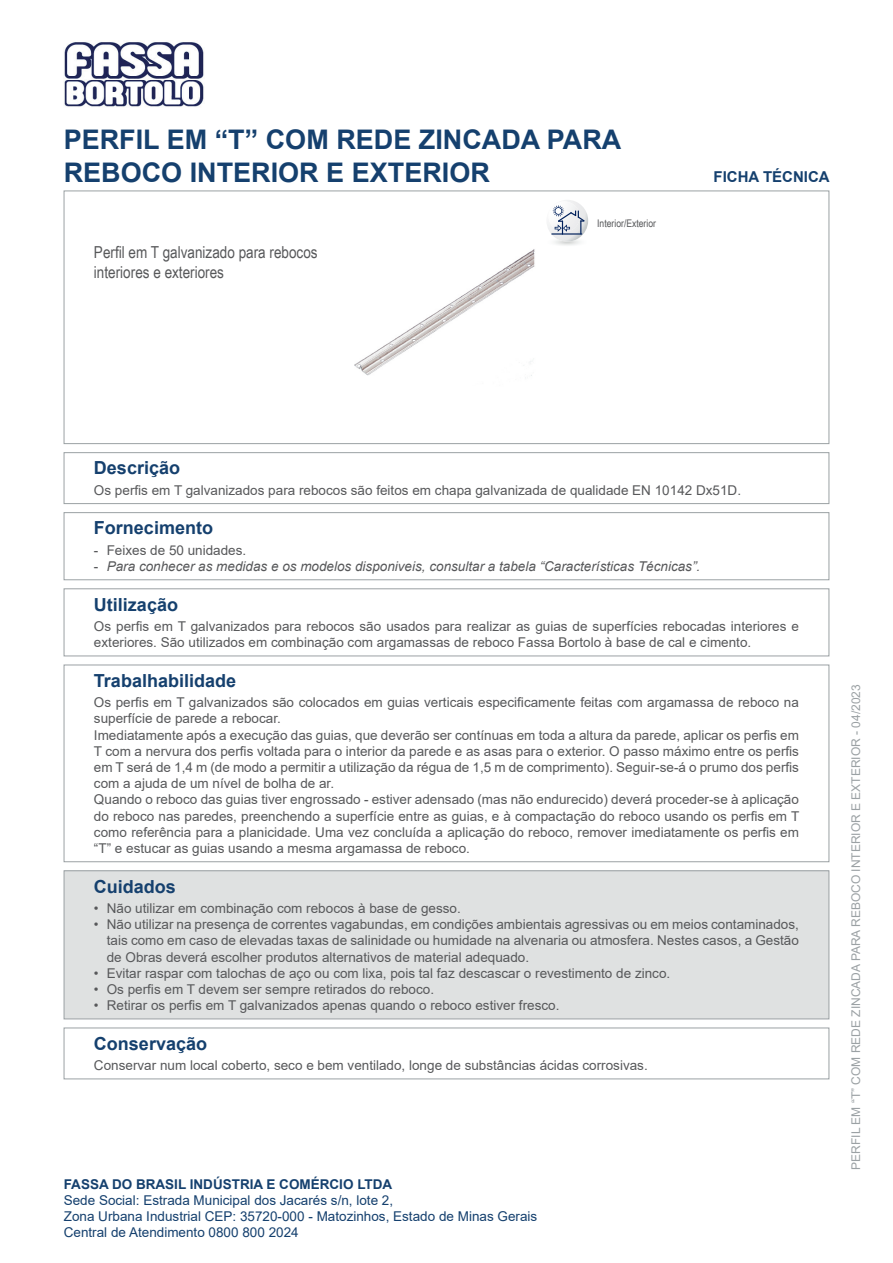
<style>
.page{position:relative;width:893px;height:1263px;background:#fff}
.page>*{position:absolute;margin:0;border:0;box-sizing:border-box;transform-origin:0 0}
.Sottotitolo{font:700 27px/32.4px "Arial";color:#15406e}
.Titolo{font:700 18px "Arial";color:#15406e}
.Descrizione{font:16.5px/19.8px "Arial Narrow";color:#57585a}
.Scheda_Tecnica{font:700 15px "Arial";color:#15406e}
.Lavorazione{font:13.5px/16.2px "Arial";color:#57585a;text-align:justify}
.Impiego{font:13.5px/16.2px "Arial";color:#57585a}
.t1{font:13.5px/16.2px "Arial";color:#15406e}
.t2{font:italic 13.5px "Arial";color:#57585a}
.Composizione{font:13.5px "Arial";color:#57585a}
.Conservazione{font:13.5px "Arial";color:#57585a}
.t3{font:700 13.5px "Arial";color:#15406e}
.t4{font:12px "Arial";color:#9ba1a4}
.Frase{font:10.5px "Arial Narrow";color:#57585a}
.s1{font-style:normal}
</style>
<div class="page">
<img style="left:354px;top:249px;width:181px;height:129px">
<svg style="left:547px;top:200px;width:41px;height:42px"></svg>
<hr style="left:551px;top:233px;width:31px;height:2px;background:#00205b">
<div style="left:64px;top:191px;width:765px;height:253px;border:1px solid #9ba1a4"></div>
<div style="left:64px;top:452px;width:765px;height:52px;border:1px solid #9ba1a4"></div>
<div style="left:64px;top:512px;width:765px;height:68px;border:1px solid #9ba1a4"></div>
<div style="left:64px;top:589px;width:765px;height:67px;border:1px solid #9ba1a4"></div>
<div style="left:64px;top:665px;width:765px;height:197px;border:1px solid #9ba1a4"></div>
<div style="left:64px;top:871px;width:765px;height:148px;background:#dfe1e1"></div>
<div style="left:64px;top:870px;width:765px;height:149px;border:1px solid #9ba1a4"></div>
<div style="left:64px;top:1028px;width:765px;height:51px;border:1px solid #9ba1a4"></div>
<img style="left:64px;top:41px;width:140px;height:66px">
<p class="Sottotitolo" style="left:64px;top:124px;width:559px">PERFIL EM “T” COM REDE ZINCADA PARA<br>REBOCO INTERIOR E EXTERIOR</p>
<p class="Descrizione" style="left:94px;top:242px;width:225px">Perfil em T galvanizado para rebocos interiores e exteriores</p>
<p class="Frase" style="left:597px;top:215px;width:60px">Interior/Exterior</p>
<p class="Scheda_Tecnica" style="left:714px;top:166px;width:118px">FICHA TÉCNICA</p>
<p class="Titolo" style="left:94px;top:455px;width:88px">Descrição</p>
<p class="Composizione" style="left:94px;top:481px;width:649px">Os perfis em T galvanizados para rebocos são feitos em chapa galvanizada de qualidade EN 10142 Dx51D.</p>
<p class="Titolo" style="left:94px;top:515px;width:121px">Fornecimento</p>
<p class="Lavorazione" style="left:94px;top:542px;width:154px">- Feixes de 50 unidades.</p>
<p class="t2" style="left:94px;top:558px;width:608px"><span class="s1">-</span> Para conhecer as medidas e os modelos disponiveis, consultar a tabela “Características Técnicas”.</p>
<p class="Titolo" style="left:94px;top:592px;width:86px">Utilização</p>
<p class="Impiego" style="left:94px;top:618px;width:706px">Os perfis em T galvanizados para rebocos são usados para realizar as guias de superfícies rebocadas interiores e exteriores. São utilizados em combinação com argamassas de reboco Fassa Bortolo à base de cal e cimento.</p>
<p class="Titolo" style="left:94px;top:668px;width:144px">Trabalhabilidade</p>
<p class="Lavorazione" style="left:94px;top:694px;width:706px">Os perfis em T galvanizados são colocados em guias verticais especificamente feitas com argamassa de reboco na superfície de parede a rebocar.</p>
<p class="Lavorazione" style="left:94px;top:727px;width:706px">Imediatamente após a execução das guias, que deverão ser contínuas em toda a altura da parede, aplicar os perfis em T com a nervura dos perfis voltada para o interior da parede e as asas para o exterior. O passo máximo entre os perfis em T será de 1,4 m (de modo a permitir a utilização da régua de 1,5 m de comprimento). Seguir-se-á o prumo dos perfis com a ajuda de um nível de bolha de ar.</p>
<p class="Lavorazione" style="left:94px;top:791px;width:707px">Quando o reboco das guias tiver engrossado - estiver adensado (mas não endurecido) deverá proceder-se à aplicação do reboco nas paredes, preenchendo a superfície entre as guias, e à compactação do reboco usando os perfis em T como referência para a planicidade. Uma vez concluída a aplicação do reboco, remover imediatamente os perfis em “T” e estucar as guias usando a mesma argamassa de reboco.</p>
<p class="Titolo" style="left:94px;top:873px;width:84px">Cuidados</p>
<p class="Lavorazione" style="left:94px;top:900px;width:368px">• Não utilizar em combinação com rebocos à base de gesso.</p>
<p class="Lavorazione" style="left:107px;top:916px;width:694px;text-indent:-13px">• Não utilizar na presença de correntes vagabundas, em condições ambientais agressivas ou em meios contaminados, tais como em caso de elevadas taxas de salinidade ou humidade na alvenaria ou atmosfera. Nestes casos, a Gestão de Obras deverá escolher produtos alternativos de material adequado.</p>
<p class="Lavorazione" style="left:94px;top:965px;width:578px">• Evitar raspar com talochas de aço ou com lixa, pois tal faz descascar o revestimento de zinco.</p>
<p class="Lavorazione" style="left:94px;top:981px;width:342px">• Os perfis em T devem ser sempre retirados do reboco.</p>
<p class="Lavorazione" style="left:94px;top:997px;width:467px">• Retirar os perfis em T galvanizados apenas quando o reboco estiver fresco.</p>
<p class="Titolo" style="left:94px;top:1031px;width:115px">Conservação</p>
<p class="Conservazione" style="left:94px;top:1056px;width:555px">Conservar num local coberto, seco e bem ventilado, longe de substâncias ácidas corrosivas.</p>
<p class="t3" style="left:64px;top:1174px;width:330px">FASSA DO BRASIL INDÚSTRIA E COMÉRCIO LTDA</p>
<p class="t1" style="left:64px;top:1192px;width:475px">Sede Social: Estrada Municipal dos Jacarés s/n, lote 2,<br>Zona Urbana Industrial CEP: 35720-000 - Matozinhos, Estado de Minas Gerais<br>Central de Atendimento 0800 800 2024</p>
<p class="t4" style="left:848px;top:1170px;width:487px;rotate:-90deg">PERFIL EM “T” COM REDE ZINCADA PARA REBOCO INTERIOR E EXTERIOR - 04/2023</p>
</div>
